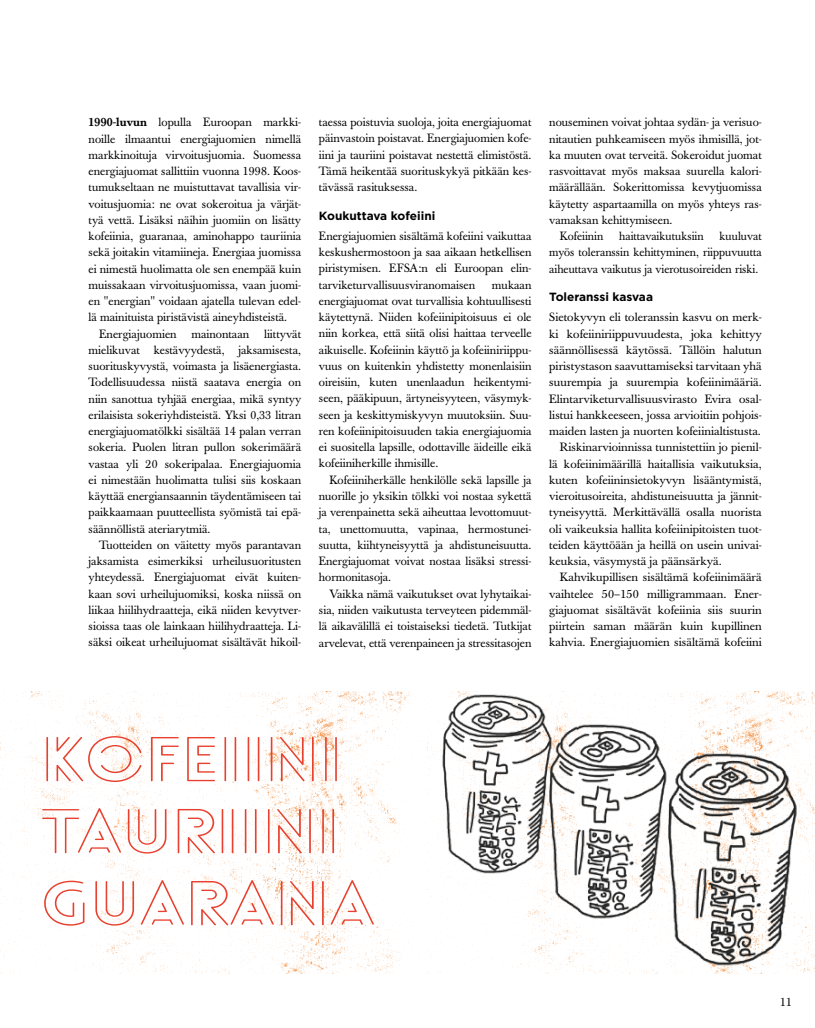
<style>
.page{position:relative;width:815px;height:1028px;background:#fff}
.page>*{position:absolute;margin:0;border:0;box-sizing:border-box;transform-origin:0 0}
.t1{font:300 60px/72px "Lovelo Line";color:#e8412f;scale:1.18 1}
.t2{font:11.88px/16.2px "Baskerville";color:#000;text-align:justify}
.t3{font:700 11.88px "Gotham";color:#000}
.s1{font-weight:500}
</style>
<div class="page">
<img style="left:430px;top:691px;width:385px;height:282px">
<img style="left:0;top:691px;width:430px;height:282px">
<img style="left:541px;top:713px;width:130px;height:216px">
<img style="left:436px;top:691px;width:120px;height:193px">
<img style="left:660px;top:741px;width:142px;height:233px">
<p class="t2" style="left:89px;top:114px;width:214px"><span class="s1">1990-luvun</span> lopulla Euroopan markki&shy;noille ilmaantui energiajuomien nimellä markkinoituja virvoitusjuomia. Suomessa energiajuomat sallittiin vuonna 1998. Koos&shy;tumukseltaan ne muistuttavat tavallisia vir&shy;voitusjuomia: ne ovat sokeroitua ja värjät&shy;tyä vettä. Lisäksi näihin juomiin on lisätty kofeiinia, guaranaa, aminohappo tauriinia sekä joitakin vitamiineja. Energiaa juomissa ei nimestä huolimatta ole sen enempää kuin muissakaan virvoitusjuomissa, vaan juomi&shy;en "energian" voidaan ajatella tulevan edel&shy;lä mainituista piristävistä aineyhdisteistä.</p>
<p class="t2" style="left:89px;top:326px;width:214px;text-indent:11px">Energiajuomien mainontaan liittyvät mielikuvat kestävyydestä, jaksamisesta, suorituskyvystä, voimasta ja lisäenergiasta.<br>Todellisuudessa niistä saatava energia on niin sanottua tyhjää energiaa, mikä syntyy erilaisista sokeriyhdisteistä. Yksi 0,33 litran energiajuomatölkki sisältää 14 palan verran sokeria. Puolen litran pullon sokerimäärä vastaa yli 20 sokeripalaa. Energiajuomia ei nimestään huolimatta tulisi siis koskaan käyttää energiansaannin täydentämiseen tai paikkaamaan puutteellista syömistä tai epä&shy;säännöllistä ateriarytmiä.</p>
<p class="t2" style="left:89px;top:537px;width:214px;text-indent:11px">Tuotteiden on väitetty myös parantavan jaksamista esimerkiksi urheilusuoritusten yhteydessä. Energiajuomat eivät kuiten&shy;kaan sovi urheilujuomiksi, koska niissä on liikaa hiilihydraatteja, eikä niiden kevytver&shy;sioissa taas ole lainkaan hiilihydraatteja. Li&shy;säksi oikeat urheilujuomat sisältävät hikoil-</p>
<p class="t2" style="left:319px;top:114px;width:214px">taessa poistuvia suoloja, joita energiajuomat päinvastoin poistavat. Energiajuomien kofe&shy;iini ja tauriini poistavat nestettä elimistöstä.<br>Tämä heikentää suorituskykyä pitkään kes&shy;tävässä rasituksessa.</p>
<p class="t3" style="left:319px;top:209px;width:118px">Koukuttava kofeiini</p>
<p class="t2" style="left:319px;top:228px;width:214px">Energiajuomien sisältämä kofeiini vaikuttaa keskushermostoon ja saa aikaan hetkellisen piristymisen. EFSA:n eli Euroopan elin&shy;tarviketurvallisuusviranomaisen</p>
<p class="t2" style="left:319px;top:277px;width:214px;text-indent:173px">mukaan energiajuomat ovat turvallisia kohtuullisesti käytettynä. Niiden kofeiinipitoisuus ei ole niin korkea, että siitä olisi haittaa terveelle aikuiselle. Kofeiinin käyttö ja kofeiiniriippu&shy;vuus on kuitenkin yhdistetty monenlaisiin oireisiin, kuten unenlaadun heikentymi&shy;seen, pääkipuun, ärtyneisyyteen, väsymyk&shy;seen ja keskittymiskyvyn muutoksiin. Suu&shy;ren kofeiinipitoisuuden takia energiajuomia ei suositella lapsille, odottaville äideille eikä kofeiiniherkille ihmisille.</p>
<p class="t2" style="left:319px;top:472px;width:214px;text-indent:11px">Kofeiiniherkälle henkilölle sekä lapsille ja nuorille jo yksikin tölkki voi nostaa sykettä ja verenpainetta sekä aiheuttaa levottomuut&shy;ta, unettomuutta, vapinaa, hermostunei&shy;suutta, kiihtyneisyyttä ja ahdistuneisuutta.<br>Energiajuomat voivat nostaa lisäksi stressi&shy;hormonitasoja.</p>
<p class="t2" style="left:319px;top:586px;width:214px;text-indent:11px">Vaikka nämä vaikutukset ovat lyhytaikai&shy;sia, niiden vaikutusta terveyteen pidemmäl&shy;lä aikavälillä ei toistaiseksi tiedetä. Tutkijat arvelevat, että verenpaineen ja stressitasojen</p>
<p class="t2" style="left:549px;top:114px;width:214px">nouseminen voivat johtaa sydän- ja verisuo-</p>
<p class="t2" style="left:549px;top:131px;width:214px">nitautien puhkeamiseen myös ihmisillä, jot-</p>
<p class="t2" style="left:549px;top:147px;width:214px">ka muuten ovat terveitä. Sokeroidut juomat</p>
<p class="t2" style="left:549px;top:163px;width:214px">rasvoittavat myös maksaa suurella kalori-</p>
<p class="t2" style="left:549px;top:179px;width:214px">määrällään. Sokerittomissa kevytjuomissa</p>
<p class="t2" style="left:549px;top:196px;width:214px">käytetty aspartaamilla on myös yhteys ras-</p>
<p class="t2" style="left:549px;top:212px;width:125px">vamaksan kehittymiseen.</p>
<p class="t2" style="left:560px;top:228px;width:45px">Kofeiinin</p>
<p class="t2" style="left:619px;top:228px;width:86px">haittavaikutuksiin</p>
<p class="t2" style="left:549px;top:228px;width:214px;text-indent:170px">kuuluvat myös toleranssin kehittyminen, riippuvuutta aiheuttava vaikutus ja vierotusoireiden riski.</p>
<p class="t3" style="left:549px;top:290px;width:105px">Toleranssi kasvaa</p>
<p class="t2" style="left:549px;top:309px;width:214px">Sietokyvyn eli toleranssin kasvu on merk-</p>
<p class="t2" style="left:549px;top:326px;width:214px">ki kofeiiniriippuvuudesta, joka kehittyy</p>
<p class="t2" style="left:549px;top:342px;width:214px">säännöllisessä käytössä. Tällöin halutun</p>
<p class="t2" style="left:549px;top:358px;width:214px">piristystason saavuttamiseksi tarvitaan yhä</p>
<p class="t2" style="left:549px;top:374px;width:214px">suurempia ja suurempia kofeiinimääriä.</p>
<p class="t2" style="left:549px;top:391px;width:214px">Elintarviketurvallisuusvirasto Evira osal-</p>
<p class="t2" style="left:549px;top:407px;width:214px">listui hankkeeseen, jossa arvioitiin pohjois-</p>
<p class="t2" style="left:549px;top:423px;width:213px">maiden lasten ja nuorten kofeiinialtistusta.</p>
<p class="t2" style="left:560px;top:439px;width:203px">Riskinarvioinnissa tunnistettiin jo pienil-</p>
<p class="t2" style="left:549px;top:456px;width:214px">lä kofeiinimäärillä haitallisia vaikutuksia,</p>
<p class="t2" style="left:549px;top:472px;width:214px">kuten kofeiininsietokyvyn lisääntymistä,</p>
<p class="t2" style="left:549px;top:488px;width:214px">vieroitusoireita, ahdistuneisuutta ja jännit-</p>
<p class="t2" style="left:549px;top:504px;width:214px">tyneisyyttä. Merkittävällä osalla nuorista</p>
<p class="t2" style="left:549px;top:521px;width:214px">oli vaikeuksia hallita kofeiinipitoisten tuot-</p>
<p class="t2" style="left:549px;top:537px;width:214px">teiden käyttöään ja heillä on usein univai-</p>
<p class="t2" style="left:549px;top:553px;width:174px">keuksia, väsymystä ja päänsärkyä.</p>
<p class="t2" style="left:560px;top:569px;width:203px">Kahvikupillisen sisältämä kofeiinimäärä</p>
<p class="t2" style="left:549px;top:586px;width:214px">vaihtelee 50–150 milligrammaan. Ener-</p>
<p class="t2" style="left:549px;top:602px;width:214px">giajuomat sisältävät kofeiinia siis suurin</p>
<p class="t2" style="left:549px;top:618px;width:214px">piirtein saman määrän kuin kupillinen</p>
<p class="t2" style="left:549px;top:634px;width:214px">kahvia. Energiajuomien sisältämä kofeiini</p>
<h1 class="t1" style="left:41px;top:723px;width:285px">KOFEIINI<br>TAURIINI<br>GUARANA</h1>
<p class="t2" style="left:780px;top:994px;width:13px">11</p>
</div>
